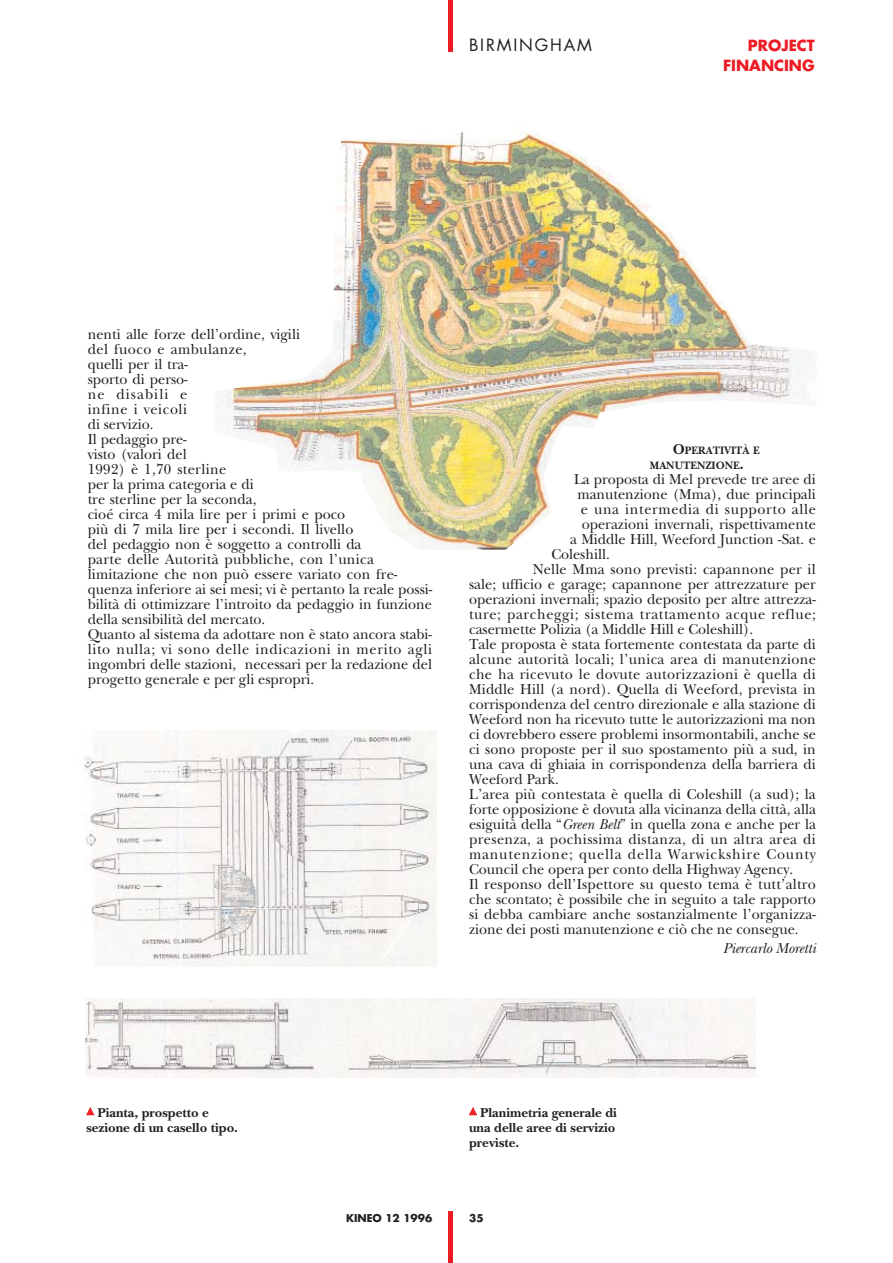
<style>
.page{position:relative;width:893px;height:1263px;background:#fff}
.page>*{position:absolute;margin:0;border:0;box-sizing:border-box;transform-origin:0 0}
.t1{font:16.5px "Futura";letter-spacing:.11em;color:#231f20}
.t2{font:15px/15px "New Baskerville";color:#231f20;scale:.96 1}
.t3{font:15px "New Baskerville";letter-spacing:.02em;color:#231f20;scale:.96 1}
.t4{font:15px "New Baskerville";letter-spacing:.04em;color:#231f20;scale:.96 1}
.t5{font:15px "New Baskerville";letter-spacing:.025em;color:#231f20;scale:.96 1}
.t6{font:15px "New Baskerville";letter-spacing:.03em;color:#231f20;scale:.96 1}
.t7{font:15px "New Baskerville";letter-spacing:.055em;color:#231f20;scale:.96 1}
.t8{font:15px "New Baskerville";letter-spacing:.045em;color:#231f20;scale:.96 1}
.t9{font:italic 15px "New Baskerville";color:#231f20;scale:.96 1}
.t10{font:700 15px/19.5px "Futura";color:#ed1c24;text-align:right}
.t11{font:700 13.5px/15px "New Baskerville";color:#231f20;text-align:justify}
.t12{font:700 11.25px/15px "New Baskerville";color:#231f20;scale:.96 1}
.t13{font:700 10.5px "Futura";color:#231f20}
.s1{font-size:15px}
.s2{font-style:italic}
.s3{font-family:"Carta";font-weight:400;color:#ed1c24}
</style>
<div class="page">
<div style="left:448px;top:1212px;width:5px;height:51px;background:#ed1c24"></div>
<div style="left:448px;top:0;width:5px;height:51px;background:#ed1c24"></div>
<img style="left:84px;top:731px;width:353px;height:235px">
<img style="left:86px;top:998px;width:669px;height:79px">
<img style="left:218px;top:130px;width:597px;height:420px">
<p class="t1" style="left:469px;top:36px;width:124px">BIRMINGHAM</p>
<p class="t10" style="left:723px;top:36px;width:93px">PROJECT<br>FINANCING</p>
<p class="t2" style="left:88px;top:328px;width:360px">nenti alle forze dell’ordine, vigili<br>del fuoco e ambulanze,<br>quelli per il tra-<br>sporto di perso-<br>ne disabili e<br>infine i veicoli<br>di servizio.<br>Il pedaggio pre-<br>visto (valori del<br>1992) è 1,70 sterline<br>per la prima categoria e di<br>tre sterline per la seconda,<br>cioé circa 4 mila lire per i primi e poco<br>più di 7 mila lire per i secondi. Il livello<br>del pedaggio non è soggetto a controlli da<br>parte delle Autorità pubbliche, con l’unica limitazione che non può essere variato con fre&shy;quenza inferiore ai sei mesi; vi è pertanto la reale possi&shy;bilità di ottimizzare l’introito da pedaggio in funzione della sensibilità del mercato.<br>Quanto al sistema da adottare non è stato ancora stabi&shy;lito nulla; vi sono delle indicazioni in merito agli ingombri delle stazioni, necessari per la redazione del progetto generale e per gli espropri.</p>
<p class="t12" style="left:650px;top:444px;width:116px;text-indent:23px"><span class="s1">O</span>PERATIVITÀ E<br>MANUTENZIONE<span class="s1">.</span></p>
<p class="t2" style="left:574px;top:473px;width:253px">La proposta di Mel prevede tre aree di</p>
<p class="t2" style="left:577px;top:488px;width:250px">manutenzione (Mma), due principali</p>
<p class="t8" style="left:581px;top:503px;width:246px">e una intermedia di supporto alle</p>
<p class="t2" style="left:582px;top:518px;width:245px">operazioni invernali, rispettivamente</p>
<p class="t2" style="left:570px;top:533px;width:257px">a Middle Hill, Weeford Junction -Sat. e</p>
<p class="t2" style="left:551px;top:548px;width:62px">Coleshill.</p>
<p class="t2" style="left:533px;top:563px;width:296px">Nelle Mma sono previsti: capannone per il</p>
<p class="t2" style="left:469px;top:578px;width:363px">sale; ufficio e garage; capannone per attrezzature per</p>
<p class="t2" style="left:469px;top:593px;width:363px">operazioni invernali; spazio deposito per altre attrezza-</p>
<p class="t4" style="left:469px;top:608px;width:363px">ture; parcheggi; sistema trattamento acque reflue;</p>
<p class="t2" style="left:469px;top:623px;width:297px">casermette Polizia (a Middle Hill e Coleshill).</p>
<p class="t2" style="left:469px;top:638px;width:363px">Tale proposta è stata fortemente contestata da parte di</p>
<p class="t3" style="left:469px;top:653px;width:363px">alcune autorità locali; l’unica area di manutenzione</p>
<p class="t5" style="left:469px;top:668px;width:363px">che ha ricevuto le dovute autorizzazioni è quella di</p>
<p class="t2" style="left:469px;top:683px;width:363px">Middle Hill (a nord). Quella di Weeford, prevista in</p>
<p class="t2" style="left:469px;top:698px;width:363px">corrispondenza del centro direzionale e alla stazione di</p>
<p class="t2" style="left:469px;top:713px;width:363px">Weeford non ha ricevuto tutte le autorizzazioni ma non</p>
<p class="t2" style="left:469px;top:728px;width:363px">ci dovrebbero essere problemi insormontabili, anche se</p>
<p class="t2" style="left:469px;top:743px;width:363px">ci sono proposte per il suo spostamento più a sud, in</p>
<p class="t2" style="left:469px;top:758px;width:363px">una cava di ghiaia in corrispondenza della barriera di</p>
<p class="t2" style="left:469px;top:773px;width:95px">Weeford Park.</p>
<p class="t2" style="left:469px;top:788px;width:363px">L’area più contestata è quella di Coleshill (a sud); la</p>
<p class="t2" style="left:469px;top:803px;width:363px">forte opposizione è dovuta alla vicinanza della città, alla</p>
<p class="t2" style="left:469px;top:818px;width:363px">esiguità della “<span class="s2">Green Belt</span>” in quella zona e anche per la</p>
<p class="t6" style="left:469px;top:833px;width:363px">presenza, a pochissima distanza, di un altra area di</p>
<p class="t7" style="left:469px;top:848px;width:363px">manutenzione; quella della Warwickshire County</p>
<p class="t2" style="left:469px;top:863px;width:339px">Council che opera per conto della Highway Agency.</p>
<p class="t2" style="left:469px;top:878px;width:363px">Il responso dell’Ispettore su questo tema è tutt’altro</p>
<p class="t2" style="left:469px;top:893px;width:363px">che scontato; è possibile che in seguito a tale rapporto</p>
<p class="t2" style="left:469px;top:908px;width:363px">si debba cambiare anche sostanzialmente l’organizza-</p>
<p class="t2" style="left:469px;top:923px;width:345px">zione dei posti manutenzione e ciò che ne consegue.</p>
<p class="t9" style="left:723px;top:942px;width:98px">Piercarlo Moretti</p>
<p class="t11" style="left:86px;top:1106px;width:153px"><span class="s3">-</span> Pianta, prospetto e sezione di un casello tipo.</p>
<p class="t11" style="left:469px;top:1106px;width:149px"><span class="s3">-</span> Planimetria generale di una delle aree di servizio previste.</p>
<p class="t13" style="left:346px;top:1212px;width:88px">KINEO 12 1996</p>
<p class="t13" style="left:469px;top:1212px;width:16px">35</p>
</div>
